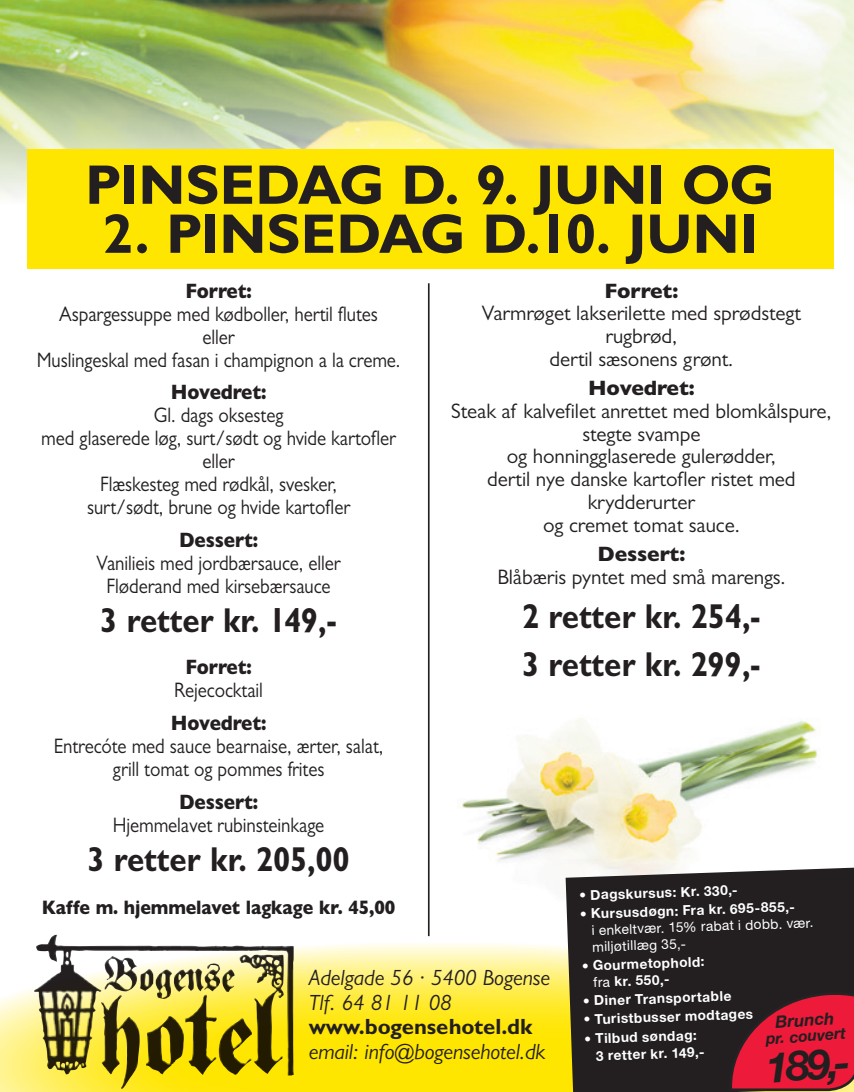
<style>
.page{position:relative;width:854px;height:1092px;background:#fff}
.page>*{position:absolute;margin:0;border:0;box-sizing:border-box;transform-origin:0 0}
.t1{font:700 56px "Gill Sans MT Std";color:#231f20}
.t2{font:italic 700 41.65px "Helvetica Neue LT Std";color:#231f20}
.t3{font:700 34.65px/47.9px "Gill Sans MT Std";letter-spacing:-.005em;color:#231f20;scale:.9 1}
.t4{font:italic 22.05px/24.5px "Gill Sans MT Std";letter-spacing:-.005em;color:#231f20}
.t5{font:700 22.05px "Gill Sans MT Std";letter-spacing:-.005em;color:#231f20}
.t6{font:21px/23.1px "Gill Sans MT Std";letter-spacing:-.005em;color:#231f20;text-align:center;scale:.9 1}
.t7{font:21px/22.8px "Gill Sans MT Std";letter-spacing:-.005em;color:#231f20;text-align:center}
.t8{font:800 21px "Gill Sans MT Std";letter-spacing:-.005em;color:#231f20;scale:.9 1}
.t9{font:800 21px "Gill Sans MT Std";letter-spacing:-.005em;color:#231f20}
.t10{font:800 19.6px "Gill Sans MT Std";letter-spacing:-.005em;color:#231f20;scale:.9 1}
.t11{font:italic 700 16.8px "Helvetica Neue LT Std";color:#231f20}
.t12{font:italic 700 15.75px "Helvetica Neue LT Std";color:#231f20}
.t13{font:700 13.65px/16.4px "Helvetica Neue LT Std";color:#fff}
.t14{font:13.65px/16.4px "Helvetica Neue LT Std";color:#fff}
.s1{font-weight:400}
</style>
<div class="page">
<img style="left:460px;top:718px;width:360px;height:149px">
<svg style="left:0;top:943px;width:565px;height:148px"></svg>
<img style="left:34px;top:934px;width:260px;height:141px">
<hr style="left:428px;top:283px;width:1px;height:653px;background:#231f20">
<img style="left:1px;top:0;width:852px;height:204px">
<div style="left:27px;top:150px;width:805px;height:119px;background:#ffe601"></div>
<svg style="left:565px;top:867px;width:288px;height:224px;fill:#231f20"></svg>
<svg style="left:728px;top:990px;width:125px;height:101px"></svg>
<h1 class="t1" style="left:85px;top:150px;width:691px">pinsedag d. 9. juni og</h1>
<h1 class="t1" style="left:102px;top:199px;width:656px">2. pinsedag d.10. juni</h1>
<p class="t8" style="left:185px;top:278px;width:75px">Forret:</p>
<p class="t6" style="left:37px;top:302px;width:405px">Aspargessuppe med kødboller, hertil flutes<br>eller<br>Muslingeskal med fasan i champignon a la creme.</p>
<p class="t8" style="left:171px;top:380px;width:108px">Hovedret:</p>
<p class="t6" style="left:41px;top:403px;width:395px">Gl. dags oksesteg<br>med glaserede løg, surt/sødt og hvide kartofler eller<br>Flæskesteg med rødkål, svesker,<br>surt/sødt, brune og hvide kartofler</p>
<p class="t8" style="left:179px;top:527px;width:89px">Dessert:</p>
<p class="t6" style="left:97px;top:551px;width:272px">Vanilieis med jordbærsauce, eller<br>Fløderand med kirsebærsauce</p>
<h3 class="t3" style="left:100px;top:595px;width:264px">3 retter kr. 149,-</h3>
<p class="t8" style="left:185px;top:655px;width:75px">Forret:</p>
<p class="t6" style="left:174px;top:678px;width:100px">Rejecocktail</p>
<p class="t8" style="left:171px;top:710px;width:108px">Hovedret:</p>
<p class="t6" style="left:54px;top:734px;width:367px">Entrecóte med sauce bearnaise, ærter, salat, grill tomat og pommes frites</p>
<p class="t8" style="left:179px;top:789px;width:89px">Dessert:</p>
<p class="t6" style="left:113px;top:813px;width:236px">Hjemmelavet rubinsteinkage</p>
<h3 class="t3" style="left:87px;top:834px;width:293px">3 retter kr. 205,00</h3>
<p class="t10" style="left:42px;top:895px;width:394px">Kaffe m. hjemmelavet lagkage kr. 45,00</p>
<p class="t9" style="left:604px;top:278px;width:75px">Forret:</p>
<p class="t7" style="left:481px;top:302px;width:321px">Varmrøget lakserilette med sprødstegt rugbrød,<br>dertil sæsonens grønt.</p>
<p class="t9" style="left:588px;top:375px;width:108px">Hovedret:</p>
<p class="t7" style="left:451px;top:399px;width:381px">Steak af kalvefilet anrettet med blomkålspure, stegte svampe<br>og honningglaserede gulerødder,<br>dertil nye danske kartofler ristet med krydderurter<br>og cremet tomat sauce.</p>
<p class="t9" style="left:597px;top:541px;width:89px">Dessert:</p>
<p class="t7" style="left:497px;top:565px;width:289px">Blåbæris pyntet med små marengs.</p>
<h3 class="t3" style="left:522px;top:591px;width:266px">2 retter kr. 254,-<br>3 retter kr. 299,-</h3>
<p class="t13" style="left:579px;top:886px;width:160px;rotate:-2deg">• Dagskursus: Kr. 330,-</p>
<p class="t13" style="left:579px;top:905px;width:216px;rotate:-2deg">• Kursusdøgn: Fra kr. 695-855,-</p>
<p class="t14" style="left:591px;top:921px;width:223px;rotate:-2deg">i enkeltvær. 15% rabat i dobb. vær. miljøtillæg 35,-</p>
<p class="t13" style="left:592px;top:956px;width:113px;text-indent:-11px;rotate:-2deg">• Gourmetophold: <span class="s1">fra</span> kr. 550,-</p>
<p class="t13" style="left:582px;top:992px;width:150px;rotate:-2deg">• Diner Transportable</p>
<p class="t13" style="left:583px;top:1010px;width:171px;rotate:-2deg">• Turistbusser modtages</p>
<p class="t13" style="left:595px;top:1029px;width:110px;text-indent:-11px;rotate:-2deg">• Tilbud søndag:<br>3 retter kr. 149,-</p>
<p class="t4" style="left:309px;top:965px;width:243px">Adelgade 56 · 5400 Bogense<br>Tlf. 64 81 11 08</p>
<p class="t5" style="left:309px;top:1012px;width:225px">www.bogensehotel.dk</p>
<p class="t4" style="left:309px;top:1038px;width:238px">email: info@bogensehotel.dk</p>
<p class="t11" style="left:774px;top:1011px;width:61px;rotate:-4deg">Brunch</p>
<p class="t12" style="left:765px;top:1028px;width:81px;rotate:-4deg">pr. couvert</p>
<h2 class="t2" style="left:763px;top:1041px;width:86px;rotate:-4deg">189,-</h2>
</div>
